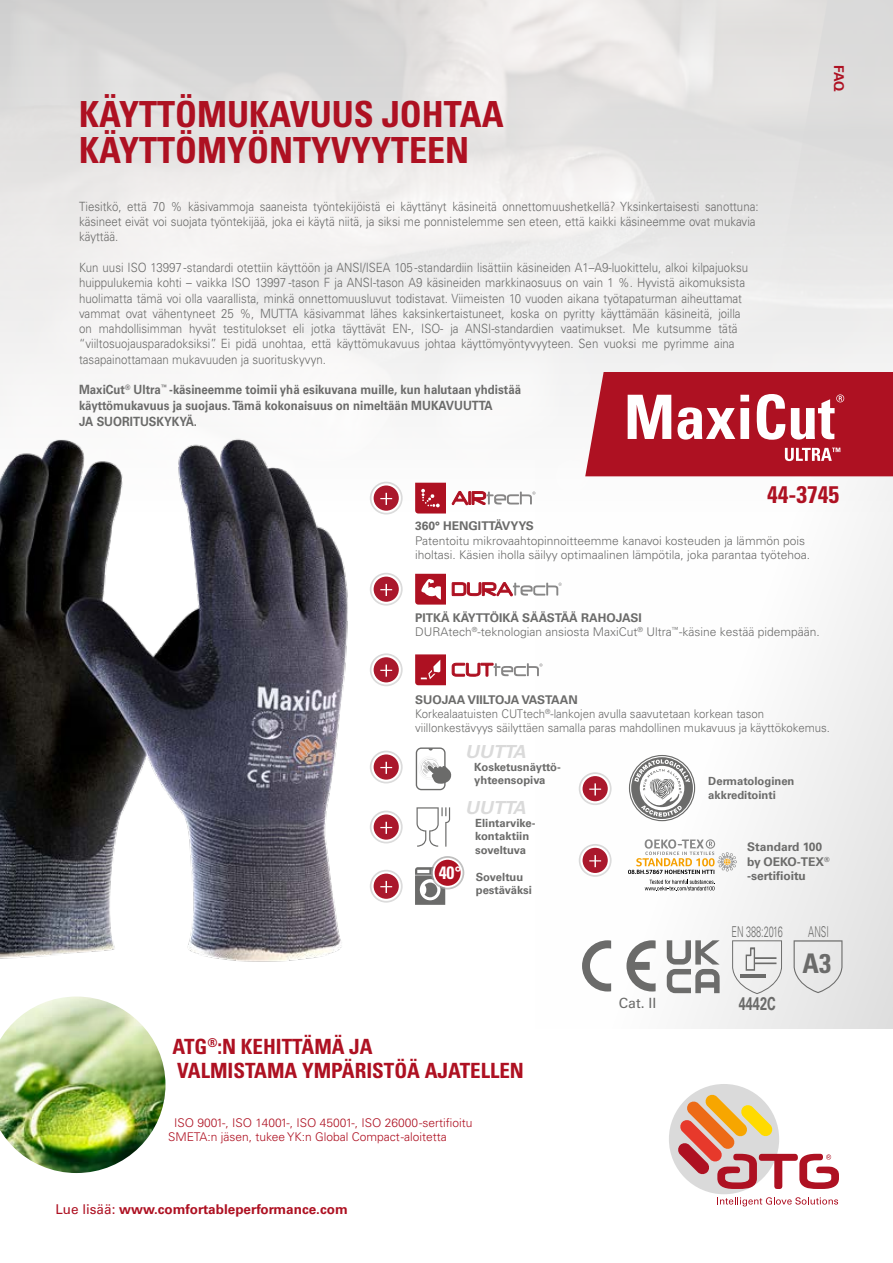
<style>
.page{position:relative;width:893px;height:1263px;background:#fff}
.page>*{position:absolute;margin:0;border:0;box-sizing:border-box;transform-origin:0 0}
.t1{font:700 condensed 36px/36px "Univers LT Pro";color:#ae1122}
.t2{font:700 condensed 27px "Univers LT Pro";color:#6b6b6a}
.t3{font:700 condensed 24px "Univers LT Pro";color:#ae1122}
.t4{font:700 condensed 21px "Univers LT Pro";color:#ae1122}
.t5{font:700 18.15px "Univers LT Pro 65";color:#6b6b6a;scale:.7 1}
.t6{font:italic 700 18px "Univers LT Pro 65";letter-spacing:-.01em;color:#dadada}
.t7{font:700 condensed 17.85px "Univers LT Pro";color:#fff}
.t8{font:300 14.85px "Univers LT Pro 45";color:#6b6b6a;scale:.61 1}
.t9{font:14.1px "Univers LT Pro 55 Roman";color:#6b6b6a}
.t10{font:700 13.5px "Univers LT Pro 65";color:#ae1122}
.t11{font:300 12.75px/15.3px "Univers LT Pro 45";color:#6b6b6a;scale:.9 1}
.t12{font:700 12.75px "Univers LT Pro 65";color:#6b6b6a;scale:.9 1}
.t13{font:300 12px/14.4px "Univers LT Pro 45";color:#6b6b6a}
.t14{font:300 12px/14.4px "Univers LT Pro 45";color:#6b6b6a;scale:.95 1}
.t15{font:700 12px "Univers LT Pro 65";color:#6b6b6a}
.t16{font:300 12px "Univers LT Pro 45";color:#ae1122}
.t17{font:700 11.25px/13.5px "Univers LT Pro 65";color:#6b6b6a}
.s1{font-family:"Univers LT Pro 55 Roman";font-weight:400}
</style>
<div class="page">
<svg style="left:775px;top:0;width:118px;height:300px"></svg>
<div style="left:536px;top:461px;width:357px;height:568px;background:linear-gradient(to right,#fff,#eee)"></div>
<img style="left:0;top:431px;width:351px;height:531px">
<svg style="left:415px;top:654px;width:31px;height:31px"></svg>
<svg style="left:452px;top:663px;width:91px;height:13px"></svg>
<svg style="left:415px;top:483px;width:31px;height:30px"></svg>
<svg style="left:452px;top:491px;width:84px;height:14px"></svg>
<svg style="left:415px;top:574px;width:31px;height:31px"></svg>
<svg style="left:452px;top:582px;width:110px;height:14px"></svg>
<svg style="left:370px;top:482px;width:33px;height:32px"></svg>
<svg style="left:373px;top:484px;width:27px;height:28px"></svg>
<div style="left:372px;top:483px;width:29px;height:30px;border:2px solid #fff;border-radius:50%"></div>
<svg style="left:380px;top:493px;width:12px;height:12px"></svg>
<svg style="left:732px;top:940px;width:50px;height:54px"></svg>
<svg style="left:794px;top:940px;width:48px;height:53px"></svg>
<svg style="left:585px;top:372px;width:308px;height:104px"></svg>
<div style="left:669px;top:1084px;width:110px;height:110px;background:#dadada;border-radius:50%"></div>
<svg style="left:717px;top:1197px;width:121px;height:9px"></svg>
<svg style="left:677px;top:1094px;width:162px;height:95px"></svg>
<svg style="left:416px;top:747px;width:35px;height:43px"></svg>
<svg style="left:416px;top:807px;width:34px;height:40px"></svg>
<svg style="left:415px;top:856px;width:49px;height:49px"></svg>
<svg style="left:630px;top:756px;width:64px;height:64px"></svg>
<svg style="left:645px;top:880px;width:70px;height:11px"></svg>
<svg style="left:628px;top:839px;width:109px;height:35px"></svg>
<img style="left:0;top:996px;width:166px;height:177px">
<svg style="left:370px;top:573px;width:33px;height:33px"></svg>
<svg style="left:373px;top:575px;width:27px;height:28px"></svg>
<div style="left:372px;top:574px;width:29px;height:30px;border:2px solid #fff;border-radius:50%"></div>
<svg style="left:380px;top:584px;width:12px;height:12px"></svg>
<svg style="left:370px;top:653px;width:33px;height:33px"></svg>
<div style="left:373px;top:656px;width:27px;height:27px;background:#aa182c;border-radius:50%"></div>
<div style="left:372px;top:655px;width:29px;height:29px;border:2px solid #fff;border-radius:50%"></div>
<svg style="left:380px;top:664px;width:12px;height:13px"></svg>
<svg style="left:370px;top:751px;width:33px;height:32px"></svg>
<svg style="left:373px;top:753px;width:27px;height:28px"></svg>
<div style="left:372px;top:752px;width:29px;height:30px;border:2px solid #fff;border-radius:50%"></div>
<svg style="left:380px;top:762px;width:12px;height:12px"></svg>
<svg style="left:370px;top:811px;width:33px;height:32px"></svg>
<svg style="left:373px;top:813px;width:27px;height:28px"></svg>
<div style="left:372px;top:812px;width:29px;height:30px;border:2px solid #fff;border-radius:50%"></div>
<svg style="left:380px;top:822px;width:12px;height:12px"></svg>
<svg style="left:370px;top:870px;width:33px;height:33px"></svg>
<svg style="left:373px;top:872px;width:27px;height:28px"></svg>
<div style="left:372px;top:871px;width:29px;height:30px;border:2px solid #fff;border-radius:50%"></div>
<svg style="left:380px;top:881px;width:12px;height:12px"></svg>
<svg style="left:579px;top:772px;width:33px;height:33px"></svg>
<svg style="left:581px;top:775px;width:28px;height:27px"></svg>
<div style="left:580px;top:774px;width:30px;height:29px;border:2px solid #fff;border-radius:50%"></div>
<svg style="left:589px;top:783px;width:12px;height:12px"></svg>
<svg style="left:579px;top:844px;width:33px;height:33px"></svg>
<svg style="left:581px;top:847px;width:28px;height:27px"></svg>
<div style="left:580px;top:846px;width:30px;height:29px;border:2px solid #fff;border-radius:50%"></div>
<svg style="left:589px;top:855px;width:12px;height:12px"></svg>
<svg style="left:582px;top:940px;width:29px;height:51px"></svg>
<svg style="left:626px;top:940px;width:30px;height:51px"></svg>
<svg style="left:667px;top:940px;width:53px;height:53px"></svg>
<p class="t1" style="left:79px;top:96px;width:426px">KÄYTTÖMUKAVUUS JOHTAA<br>KÄYTTÖMYÖNTYVYYTEEN</p>
<p class="t11" style="left:79px;top:199px;width:756px">Tiesitkö, että 70 % käsivammoja saaneista työntekijöistä ei käyttänyt käsineitä onnettomuushetkellä? Yksinkertaisesti sanottuna: käsineet eivät voi suojata työntekijää, joka ei käytä niitä, ja siksi me ponnistelemme sen eteen, että kaikki käsineemme ovat mukavia käyttää.</p>
<p class="t11" style="left:79px;top:260px;width:745px">Kun uusi ISO 13997 -standardi otettiin käyttöön ja ANSI/ISEA 105 -standardiin lisättiin käsineiden A1–A9-luokittelu, alkoi kilpajuoksu huippulukemia kohti – vaikka ISO 13997 -tason F ja ANSI-tason A9 käsineiden markkinaosuus on vain 1 %. Hyvistä aikomuksista huolimatta tämä voi olla vaarallista, minkä onnettomuusluvut todistavat. Viimeisten 10 vuoden aikana työtapaturman aiheuttamat vammat ovat vähentyneet 25 %, MUTTA käsivammat lähes kaksinkertaistuneet, koska on pyritty käyttämään käsineitä, joilla on mahdollisimman hyvät testitulokset eli jotka täyttävät EN-, ISO- ja ANSI-standardien vaatimukset. Me kutsumme tätä “viiltosuojausparadoksiksi”. Ei pidä unohtaa, että käyttömukavuus johtaa käyttömyöntyvyyteen. Sen vuoksi me pyrimme aina tasapainottamaan mukavuuden ja suorituskyvyn.</p>
<p class="t12" style="left:79px;top:382px;width:493px">MaxiCut<sup>®</sup> Ultra<sup>™</sup> -käsineemme toimii yhä esikuvana muille, kun halutaan yhdistää</p>
<p class="t12" style="left:79px;top:398px;width:461px">käyttömukavuus ja suojaus. Tämä kokonaisuus on nimeltään MUKAVUUTTA</p>
<p class="t12" style="left:79px;top:414px;width:132px">JA SUORITUSKYKYÄ.</p>
<p class="t10" style="left:847px;top:65px;width:28px;rotate:90deg">FAQ</p>
<p class="t3" style="left:767px;top:479px;width:73px">44-3745</p>
<p class="t15" style="left:415px;top:519px;width:120px">360° HENGITTÄVYYS</p>
<p class="t13" style="left:415px;top:533px;width:396px">Patentoitu mikrovaahtopinnoitteemme kanavoi kosteuden ja lämmön pois iholtasi. Käsien iholla säilyy optimaalinen lämpötila, joka parantaa työtehoa.</p>
<p class="t15" style="left:415px;top:611px;width:228px">PITKÄ KÄYTTÖIKÄ SÄÄSTÄÄ RAHOJASI</p>
<p class="t13" style="left:415px;top:625px;width:406px">DURAtech<sup>®</sup>-teknologian ansiosta MaxiCut<sup>®</sup> Ultra<sup>™</sup> -käsine kestää pidempään.</p>
<p class="t15" style="left:415px;top:692px;width:164px">SUOJAA VIILTOJA VASTAAN</p>
<p class="t14" style="left:415px;top:706px;width:438px">Korkealaatuisten CUTtech<sup>®</sup>-lankojen avulla saavutetaan korkean tason viillonkestävyys säilyttäen samalla paras mahdollinen mukavuus ja käyttökokemus.</p>
<p class="t6" style="left:465px;top:741px;width:62px">UUTTA</p>
<p class="t17" style="left:474px;top:760px;width:88px">Kosketusnäyttö&shy;yhteensopiva</p>
<p class="t17" style="left:475px;top:816px;width:62px">Elintarvike-</p>
<p class="t17" style="left:475px;top:829px;width:56px">kontaktiin</p>
<p class="t17" style="left:475px;top:843px;width:52px">soveltuva</p>
<p class="t6" style="left:465px;top:797px;width:62px">UUTTA</p>
<p class="t7" style="left:439px;top:862px;width:25px">40°</p>
<p class="t17" style="left:476px;top:870px;width:58px">Soveltuu pestäväksi</p>
<p class="t4" style="left:173px;top:1034px;width:202px">ATG<sup>®</sup>:N KEHITTÄMÄ JA</p>
<p class="t4" style="left:177px;top:1058px;width:348px">VALMISTAMA YMPÄRISTÖÄ AJATELLEN</p>
<p class="t16" style="left:174px;top:1115px;width:300px">ISO 9001-, ISO 14001-, ISO 45001-, ISO 26000 -sertifioitu</p>
<p class="t16" style="left:168px;top:1129px;width:280px">SMETA:n jäsen, tukee YK:n Global Compact -aloitetta</p>
<p class="t10" style="left:55px;top:1201px;width:294px"><span class="s1">Lue lisää:</span> www.comfortableperformance.com</p>
<p class="t9" style="left:619px;top:994px;width:39px">Cat. II</p>
<p class="t17" style="left:708px;top:775px;width:88px">Dermatologinen akkreditointi</p>
<p class="t15" style="left:747px;top:840px;width:77px">Standard 100</p>
<p class="t15" style="left:747px;top:854px;width:84px">by OEKO-TEX<sup>®</sup></p>
<p class="t15" style="left:747px;top:869px;width:60px">-sertifioitu</p>
<p class="t8" style="left:731px;top:922px;width:86px">EN 388:2016</p>
<p class="t5" style="left:739px;top:992px;width:54px">4442C</p>
<p class="t8" style="left:808px;top:922px;width:35px">ANSI</p>
<p class="t2" style="left:802px;top:947px;width:30px">A3</p>
</div>
